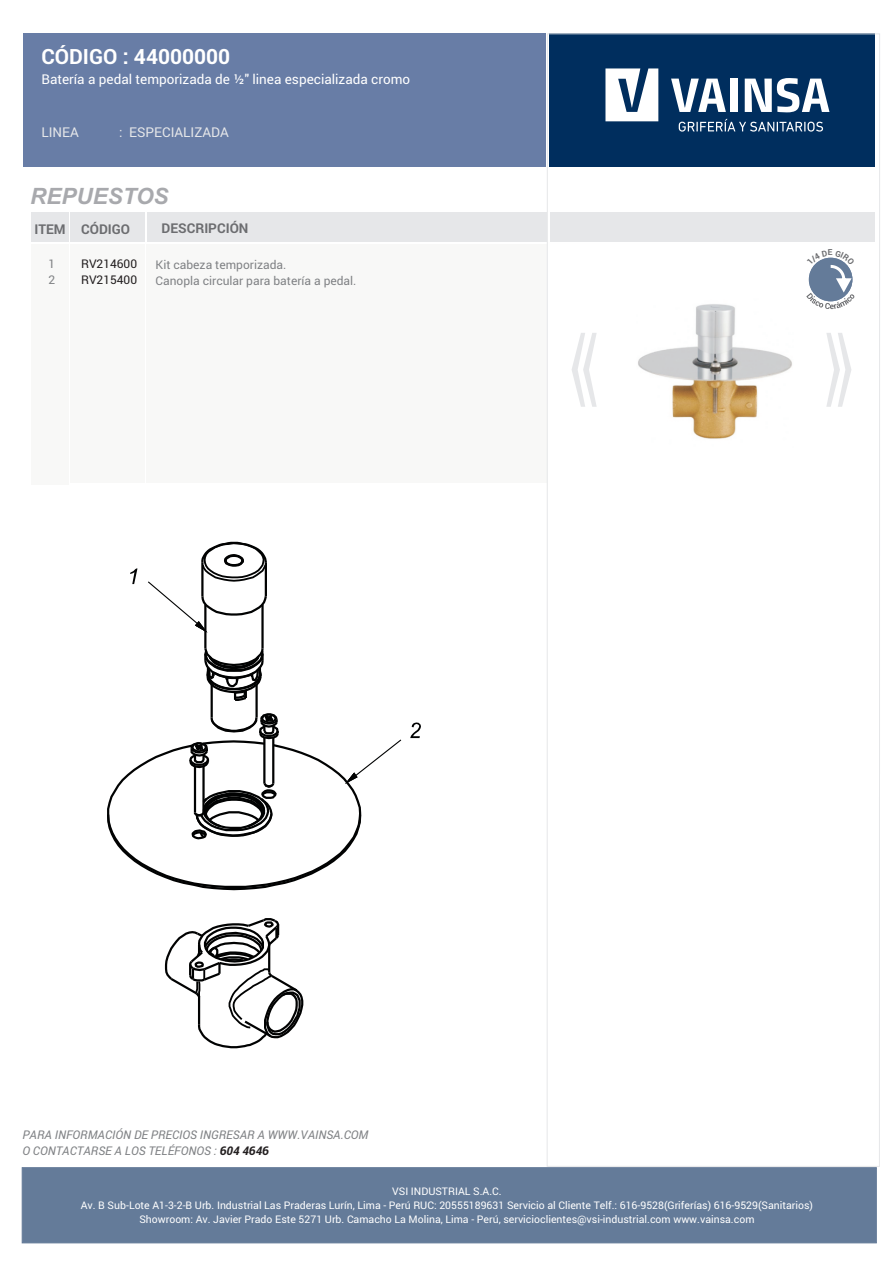
<style>
.page{position:relative;width:893px;height:1263px;background:#fff}
.page>*{position:absolute;margin:0;border:0;box-sizing:border-box;transform-origin:0 0}
.t1{font:166.2px "Arial";color:#e6e7e9;scale:.36 1}
.t2{font:italic 700 22.5px "Arial";color:#a8a9ad}
.t3{font:700 21px "Roboto";color:#fff}
.t4{font:13.5px "Roboto";color:#fff}
.t5{font:700 13.5px "Roboto";color:#6c6d70}
.t6{font:13.5px "Roboto";color:#e6e7e9}
.t7{font:italic 12px/15.9px "Roboto";color:#808285}
.t8{font:12px/15.8px "Roboto";color:#808285}
.t9{font:12px/15.8px "Roboto";color:#231f20}
.t10{font:10.5px/13.8px "Roboto";color:#fff;text-align:center}
.s1{font-weight:700;color:#231f20}
</style>
<div class="page">
<div style="left:147px;top:213px;width:400px;height:29px;background:#e6e7e9"></div>
<div style="left:71px;top:213px;width:74px;height:29px;background:#e6e7e9"></div>
<div style="left:32px;top:213px;width:37px;height:29px;background:#e6e7e9"></div>
<div style="left:146px;top:244px;width:401px;height:238px;background:#f8f8f7"></div>
<div style="left:549px;top:34px;width:326px;height:133px;background:#002e5e"></div>
<svg style="left:605px;top:68px;width:53px;height:53px"></svg>
<svg style="left:671px;top:79px;width:55px;height:33px"></svg>
<div style="left:730px;top:79px;width:8px;height:33px;background:#fff"></div>
<svg style="left:745px;top:78px;width:84px;height:34px"></svg>
<svg style="left:679px;top:119px;width:144px;height:13px"></svg>
<div style="left:23px;top:34px;width:522px;height:133px;background:#687da6"></div>
<div style="left:70px;top:244px;width:74px;height:239px;background:#f8f8f7"></div>
<div style="left:32px;top:244px;width:37px;height:241px;background:#f8f8f7"></div>
<div style="left:22px;top:1167px;width:855px;height:76px;background:#647b99"></div>
<div style="left:550px;top:213px;width:325px;height:29px;background:#e6e7e9"></div>
<img style="left:638px;top:304px;width:154px;height:135px">
<svg style="left:164px;top:918px;width:140px;height:131px"></svg>
<hr style="left:204px;top:604px;width:2px;height:45px;background:#010202">
<hr style="left:261px;top:604px;width:3px;height:45px;background:#010202">
<svg style="left:410px;top:722px;width:11px;height:16px"></svg>
<svg style="left:130px;top:568px;width:7px;height:16px"></svg>
<svg style="left:148px;top:541px;width:119px;height:93px"></svg>
<svg style="left:107px;top:646px;width:295px;height:245px"></svg>
<svg style="left:806px;top:257px;width:49px;height:52px"></svg>
<h3 class="t3" style="left:41px;top:42px;width:190px">CÓDIGO : 44000000</h3>
<p class="t4" style="left:41px;top:69px;width:370px">Batería a pedal temporizada de ½" linea especializada cromo</p>
<p class="t6" style="left:41px;top:123px;width:39px">LINEA</p>
<p class="t6" style="left:119px;top:123px;width:111px">: ESPECIALIZADA</p>
<h2 class="t2" style="left:30px;top:187px;width:140px">REPUESTOS</h2>
<p class="t5" style="left:34px;top:219px;width:97px">ITEM CÓDIGO</p>
<p class="t5" style="left:162px;top:219px;width:88px">DESCRIPCIÓN</p>
<p class="t8" style="left:49px;top:256px;width:8px">1<br>2</p>
<p class="t8" style="left:156px;top:256px;width:132px">Kit cabeza temporizada.</p>
<p class="t8" style="left:156px;top:272px;width:202px">Canopla circular para batería a pedal.</p>
<p class="t9" style="left:81px;top:256px;width:58px">RV214600<br>RV215400</p>
<h1 class="t1" style="left:822px;top:292px;width:94px">»</h1>
<p class="t7" style="left:22px;top:1126px;width:348px">PARA INFORMACIÓN DE PRECIOS INGRESAR A WWW.VAINSA.COM<br>O CONTACTARSE A LOS TELÉFONOS : <span class="s1">604 4646</span></p>
<p class="t10" style="left:81px;top:1184px;width:734px">VSI INDUSTRIAL S.A.C.<br>Av. B Sub-Lote A1-3-2-B Urb. Industrial Las Praderas Lurín, Lima - Perú RUC: 20555189631 Servicio al Cliente Telf.: 616-9528(Griferías) 616-9529(Sanitarios)<br>Showroom: Av. Javier Prado Este 5271 Urb. Camacho La Molina, Lima - Perú, servicioclientes@vsi-industrial.com www.vainsa.com</p>
</div>
